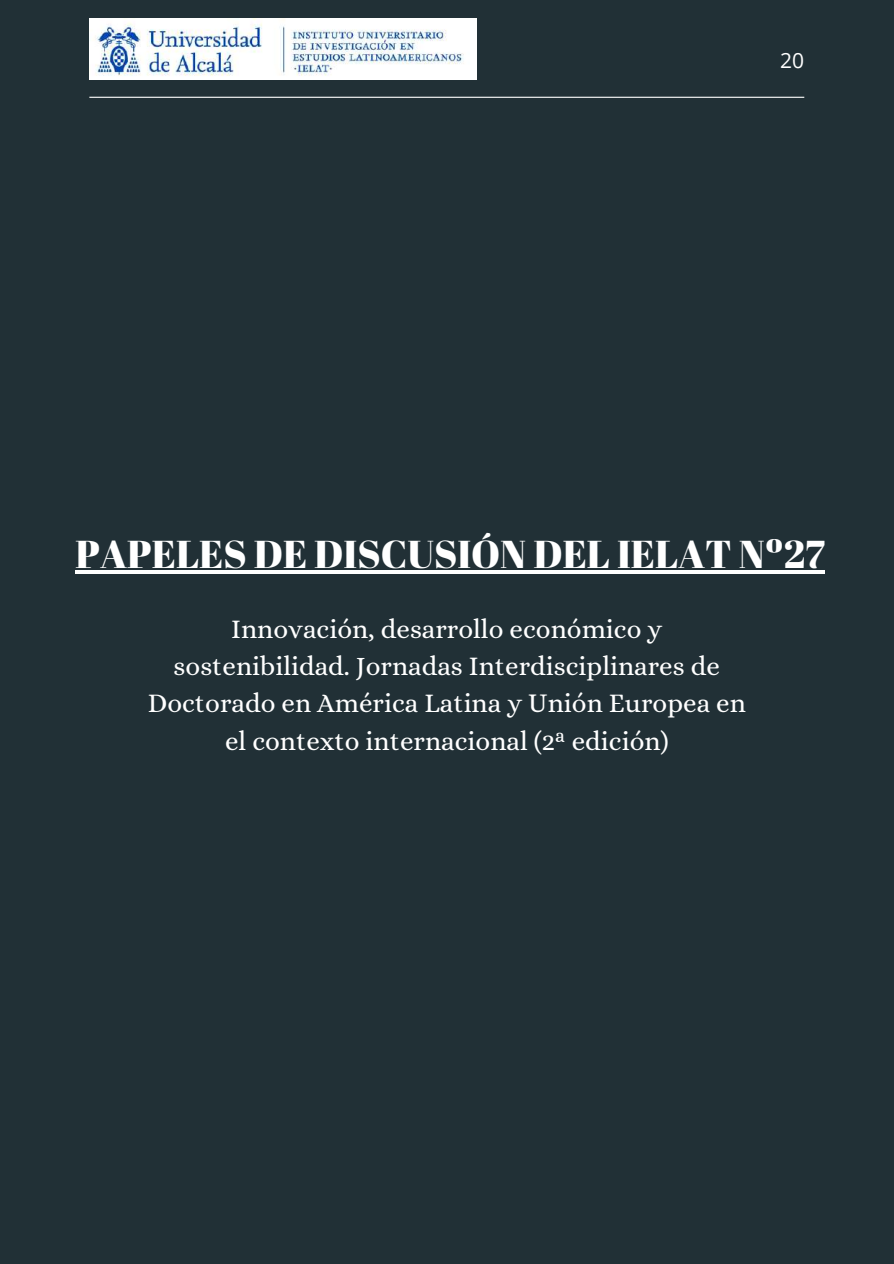
<style>
.page{position:relative;width:894px;height:1264px;background:#fff}
.page>*{position:absolute;margin:0;border:0;box-sizing:border-box;transform-origin:0 0}
.t1{font:38.85px "Abril Fatface";color:#fff}
.t2{font:27px/37.2px "Alice";color:#fff;text-align:center}
.t3{font:21px "Open Sans";color:#fff}
</style>
<div class="page">
<div style="left:0;top:0;width:893px;height:1263px;background:#213036"></div>
<hr style="left:89px;top:97px;width:715px;height:1px;background:#fff">
<img style="left:89px;top:18px;width:387px;height:62px">
<hr style="left:75px;top:570px;width:749px;height:4px;background:#fff">
<p class="t3" style="left:780px;top:46px;width:25px">20</p>
<h1 class="t1" style="left:75px;top:527px;width:751px">PAPELES DE DISCUSIÓN DEL IELAT Nº27</h1>
<p class="t2" style="left:148px;top:610px;width:599px">Innovación, desarrollo económico y sostenibilidad. Jornadas Interdisciplinares de Doctorado en América Latina y Unión Europea en el contexto internacional (2ª edición)</p>
</div>
